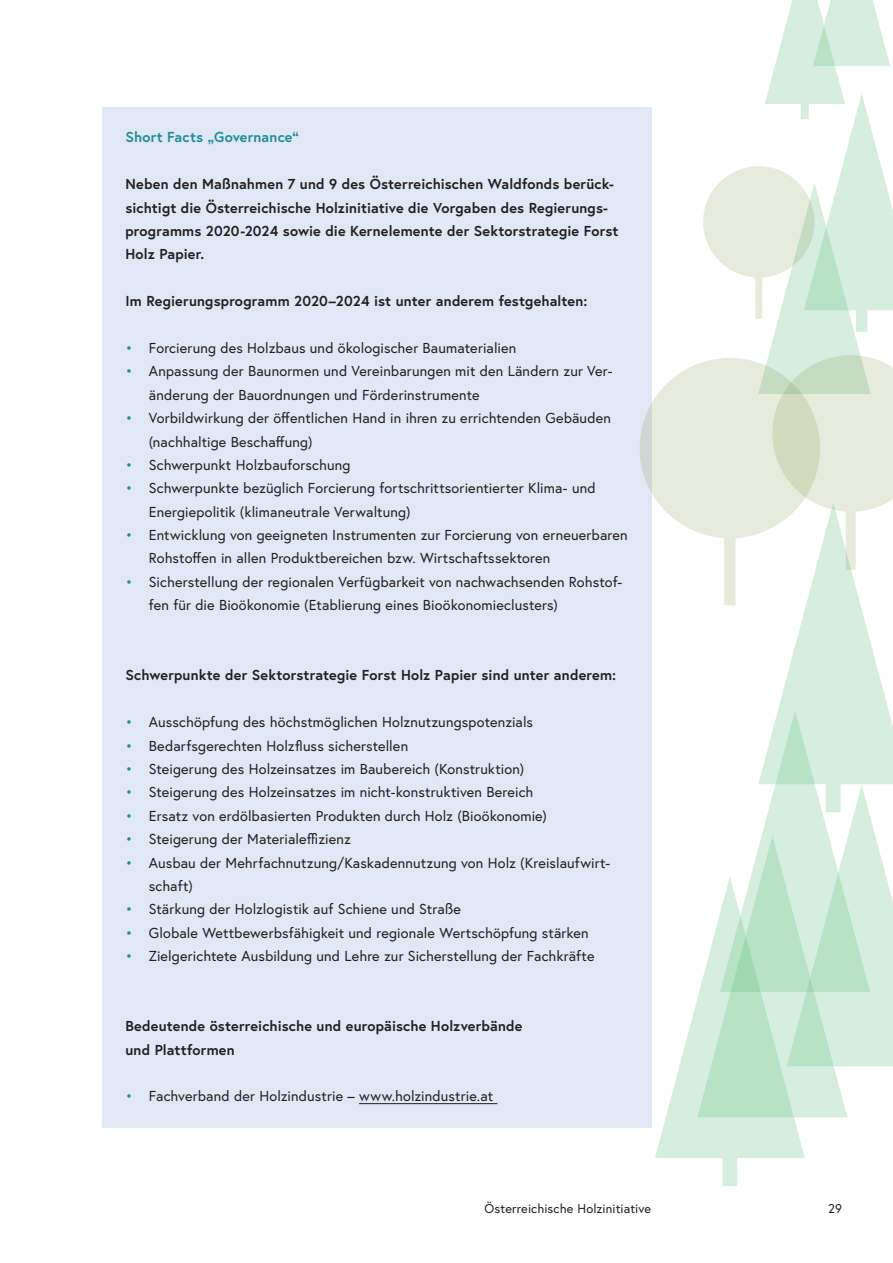
<style>
.page{position:relative;width:893px;height:1263px;background:#fff}
.page>*{position:absolute;margin:0;border:0;box-sizing:border-box;transform-origin:0 0}
.t1{font:14.4px/23.4px "Europa Austria";letter-spacing:.01em;color:#231f20}
.t2{font:700 14.4px/23.4px "Europa Austria";letter-spacing:.01em;color:#231f20}
.t3{font:700 14.4px "Europa Austria";letter-spacing:.015em;color:#228c97}
.t4{font:12.75px "Europa Austria";letter-spacing:.01em;color:#231f20}
.s1{color:#228c97}
</style>
<div class="page">
<div style="left:102px;top:108px;width:549px;height:61px;background:#e0e8f5"></div>
<div style="left:102px;top:155px;width:549px;height:131px;background:#e0e8f5"></div>
<div style="left:102px;top:271px;width:549px;height:62px;background:#e0e8f5"></div>
<div style="left:102px;top:318px;width:549px;height:61px;background:#e0e8f5"></div>
<div style="left:102px;top:342px;width:549px;height:84px;background:#e0e8f5"></div>
<div style="left:102px;top:388px;width:549px;height:85px;background:#e0e8f5"></div>
<div style="left:102px;top:459px;width:549px;height:84px;background:#e0e8f5"></div>
<div style="left:102px;top:505px;width:549px;height:85px;background:#e0e8f5"></div>
<div style="left:102px;top:552px;width:549px;height:100px;background:#e0e8f5"></div>
<div style="left:102px;top:646px;width:549px;height:61px;background:#e0e8f5"></div>
<div style="left:102px;top:692px;width:549px;height:62px;background:#e0e8f5"></div>
<div style="left:102px;top:739px;width:549px;height:61px;background:#e0e8f5"></div>
<div style="left:102px;top:786px;width:549px;height:61px;background:#e0e8f5"></div>
<div style="left:102px;top:833px;width:549px;height:84px;background:#e0e8f5"></div>
<div style="left:102px;top:903px;width:549px;height:61px;background:#e0e8f5"></div>
<div style="left:102px;top:950px;width:549px;height:61px;background:#e0e8f5"></div>
<div style="left:102px;top:996px;width:549px;height:85px;background:#e0e8f5"></div>
<div style="left:102px;top:1067px;width:549px;height:61px;background:#e0e8f5"></div>
<hr style="left:359px;top:1103px;width:138px;height:1px;background:#231f20">
<svg style="left:655px;top:1001px;width:150px;height:185px;fill:#d6eedd"></svg>
<svg style="left:640px;top:358px;width:180px;height:180px;background:#e4e8db"></svg>
<svg style="left:697px;top:0;width:196px;height:1117px"></svg>
<div style="left:703px;top:166px;width:111px;height:111px;background:#e7ebdc;border-radius:55px"></div>
<p class="t3" style="left:125px;top:128px;width:175px">Short Facts „Governance“</p>
<p class="t2" style="left:125px;top:172px;width:495px">Neben den Maßnahmen 7 und 9 des Österreichischen Waldfonds berück&shy;sichtigt die Österreichische Holzinitiative die Vorgaben des Regierungs&shy;programms 2020-2024 sowie die Kernelemente der Sektorstrategie Forst Holz Papier.</p>
<p class="t2" style="left:125px;top:289px;width:463px">Im Regierungsprogramm 2020–2024 ist unter anderem festgehalten:</p>
<p class="t1" style="left:125px;top:336px;width:392px"><span class="s1">•</span> Forcierung des Holzbaus und ökologischer Baumaterialien</p>
<p class="t1" style="left:149px;top:359px;width:465px;text-indent:-23px"><span class="s1">•</span> Anpassung der Baunormen und Vereinbarungen mit den Ländern zur Ver&shy;änderung der Bauordnungen und Förderinstrumente</p>
<p class="t1" style="left:149px;top:406px;width:464px;text-indent:-23px"><span class="s1">•</span> Vorbildwirkung der öffentlichen Hand in ihren zu errichtenden Gebäuden (nachhaltige Beschaffung)</p>
<p class="t1" style="left:125px;top:453px;width:227px"><span class="s1">•</span> Schwerpunkt Holzbauforschung</p>
<p class="t1" style="left:149px;top:476px;width:448px;text-indent:-23px"><span class="s1">•</span> Schwerpunkte bezüglich Forcierung fortschrittsorientierter Klima- und<br>Energiepolitik (klimaneutrale Verwaltung)</p>
<p class="t1" style="left:149px;top:523px;width:480px;text-indent:-23px"><span class="s1">•</span> Entwicklung von geeigneten Instrumenten zur Forcierung von erneuerbaren<br>Rohstoffen in allen Produktbereichen bzw. Wirtschaftssektoren</p>
<p class="t1" style="left:149px;top:570px;width:475px;text-indent:-23px"><span class="s1">•</span> Sicherstellung der regionalen Verfügbarkeit von nachwachsenden Rohstof&shy;fen für die Bioökonomie (Etablierung eines Bioökonomieclusters)</p>
<p class="t2" style="left:125px;top:663px;width:492px">Schwerpunkte der Sektorstrategie Forst Holz Papier sind unter anderem:</p>
<p class="t1" style="left:125px;top:710px;width:409px"><span class="s1">•</span> Ausschöpfung des höchstmöglichen Holznutzungspotenzials</p>
<p class="t1" style="left:125px;top:733px;width:284px"><span class="s1">•</span> Bedarfsgerechten Holzfluss sicherstellen</p>
<p class="t1" style="left:125px;top:757px;width:400px"><span class="s1">•</span> Steigerung des Holzeinsatzes im Baubereich (Konstruktion)</p>
<p class="t1" style="left:125px;top:780px;width:409px"><span class="s1">•</span> Steigerung des Holzeinsatzes im nicht-konstruktiven Bereich</p>
<p class="t1" style="left:125px;top:804px;width:423px"><span class="s1">•</span> Ersatz von erdölbasierten Produkten durch Holz (Bioökonomie)</p>
<p class="t1" style="left:125px;top:827px;width:227px"><span class="s1">•</span> Steigerung der Materialeffizienz</p>
<p class="t1" style="left:149px;top:850px;width:463px;text-indent:-23px"><span class="s1">•</span> Ausbau der Mehrfachnutzung/Kaskadennutzung von Holz (Kreislaufwirt&shy;schaft)</p>
<p class="t1" style="left:125px;top:897px;width:337px"><span class="s1">•</span> Stärkung der Holzlogistik auf Schiene und Straße</p>
<p class="t1" style="left:125px;top:921px;width:465px"><span class="s1">•</span> Globale Wettbewerbsfähigkeit und regionale Wertschöpfung stärken</p>
<p class="t1" style="left:125px;top:944px;width:471px"><span class="s1">•</span> Zielgerichtete Ausbildung und Lehre zur Sicherstellung der Fachkräfte</p>
<p class="t2" style="left:125px;top:1014px;width:399px">Bedeutende österreichische und europäische Holzverbände und Plattformen</p>
<p class="t1" style="left:125px;top:1084px;width:369px"><span class="s1">•</span> Fachverband der Holzindustrie – www.holzindustrie.at</p>
<p class="t4" style="left:484px;top:1200px;width:168px">Österreichische Holzinitiative</p>
<p class="t4" style="left:828px;top:1200px;width:15px">29</p>
</div>
